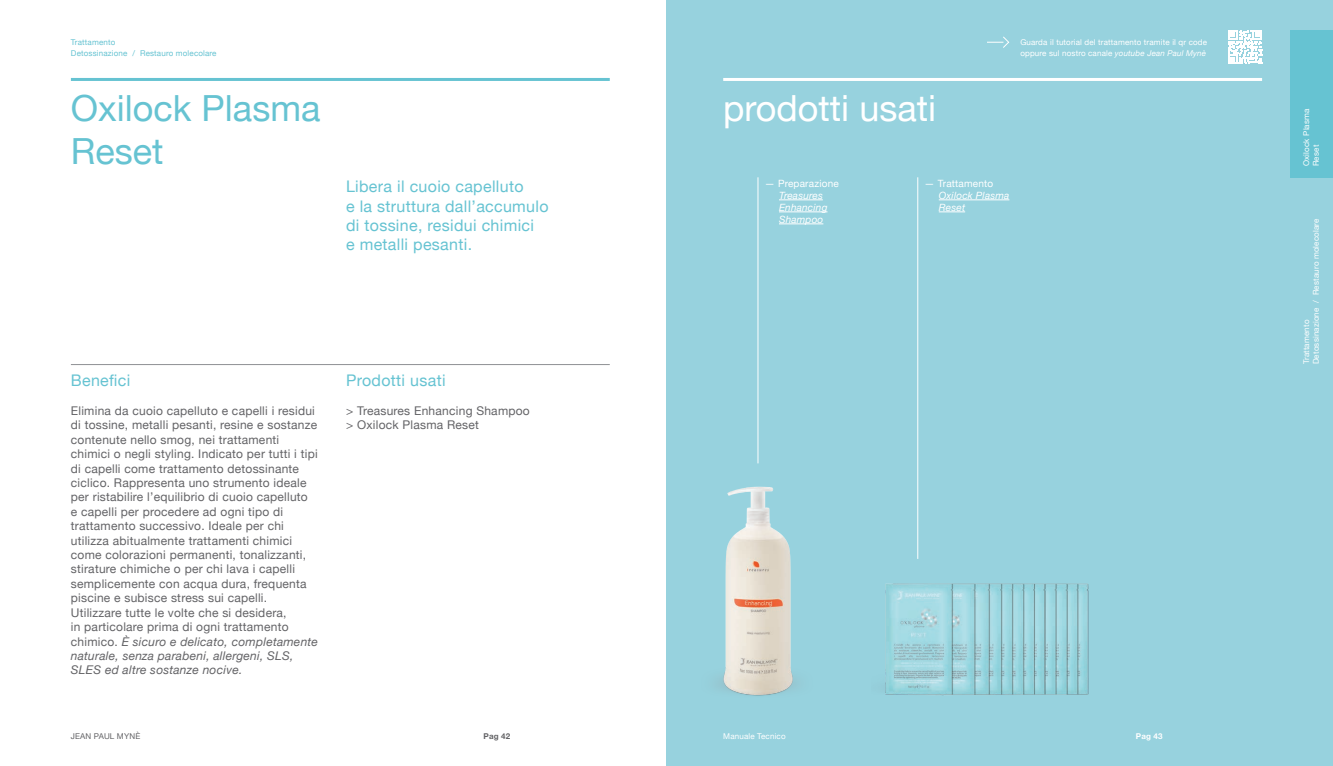
<style>
.page{position:relative;width:1333px;height:766px;background:#fff}
.page>*{position:absolute;margin:0;border:0;box-sizing:border-box;transform-origin:0 0}
.t1{font:36px/43.2px "Helvetica Neue";color:#66c3d2}
.t2{font:36px "Helvetica Neue";color:#fff}
.t3{font:16px/19.2px "Helvetica Neue";letter-spacing:.02em;color:#66c3d2}
.t4{font:12px/14.4px "Helvetica Neue";letter-spacing:.02em;color:#636366}
.t5{font:italic 10px/12px "Helvetica Neue";letter-spacing:.02em;color:#fff}
.t6{font:10px "Helvetica Neue";letter-spacing:.02em;color:#fff}
.t7{font:8px/9.6px "Helvetica Neue";letter-spacing:.02em;color:#fff}
.t8{font:8px/11px "Helvetica Neue";letter-spacing:.02em;color:#66c3d2}
.t9{font:8px "Helvetica Neue";letter-spacing:.02em;color:#636366}
.t10{font:700 8px "Helvetica Neue";color:#636366}
.t11{font:700 8px "Helvetica Neue";color:#fff}
.s1{font-style:italic}
</style>
<div class="page">
<div style="left:666px;top:0;width:666px;height:765px;background:#97d2de"></div>
<img style="left:885px;top:583px;width:204px;height:113px">
<div style="left:1290px;top:30px;width:42px;height:147px;background:#66c3d2"></div>
<hr style="left:71px;top:364px;width:538px;height:1px;background:#8e9093">
<hr style="left:71px;top:78px;width:538px;height:3px;background:#66c3d2">
<hr style="left:779px;top:199px;width:43px;height:1px;background:#fff">
<hr style="left:779px;top:211px;width:48px;height:1px;background:#fff">
<hr style="left:779px;top:223px;width:44px;height:1px;background:#fff">
<hr style="left:757px;top:177px;width:1px;height:286px;background:#fff">
<img style="left:719px;top:486px;width:76px;height:210px">
<hr style="left:938px;top:199px;width:71px;height:1px;background:#fff">
<svg style="left:938px;top:211px;width:27px;height:1px"></svg>
<hr style="left:917px;top:177px;width:1px;height:381px;background:#fff">
<hr style="left:723px;top:78px;width:538px;height:3px;background:#fff">
<svg style="left:987px;top:36px;width:22px;height:12px"></svg>
<svg style="left:1228px;top:30px;width:33px;height:34px"></svg>
<p class="t8" style="left:71px;top:37px;width:147px">Trattamento<br>Detossinazione / Restauro molecolare</p>
<h1 class="t1" style="left:71px;top:88px;width:251px">Oxilock Plasma<br>Reset</h1>
<h2 class="t3" style="left:346px;top:178px;width:204px">Libera il cuoio capelluto<br>e la struttura dall’accumulo di tossine, residui chimici<br>e metalli pesanti.</h2>
<h2 class="t3" style="left:71px;top:371px;width:61px">Benefici</h2>
<p class="t4" style="left:71px;top:404px;width:249px">Elimina da cuoio capelluto e capelli i residui di tossine, metalli pesanti, resine e sostanze contenute nello smog, nei trattamenti chimici o negli styling. Indicato per tutti i tipi di capelli come trattamento detossinante ciclico. Rappresenta uno strumento ideale per ristabilire l’equilibrio di cuoio capelluto<br>e capelli per procedere ad ogni tipo di trattamento successivo. Ideale per chi utilizza abitualmente trattamenti chimici come colorazioni permanenti, tonalizzanti, stirature chimiche o per chi lava i capelli semplicemente con acqua dura, frequenta piscine e subisce stress sui capelli.<br>Utilizzare tutte le volte che si desidera,<br>in particolare prima di ogni trattamento chimico. <span class="s1">È sicuro e delicato, completamente naturale, senza parabeni, allergeni, SLS, SLES ed altre sostanze nocive.</span></p>
<h2 class="t3" style="left:346px;top:371px;width:101px">Prodotti usati</h2>
<p class="t4" style="left:346px;top:404px;width:185px">&gt; Treasures Enhancing Shampoo &gt; Oxilock Plasma Reset</p>
<h1 class="t2" style="left:723px;top:82px;width:214px">prodotti usati</h1>
<p class="t7" style="left:1020px;top:37px;width:188px;line-height:11px">Guarda il tutorial del trattamento tramite il qr code oppure sul nostro canale <span class="s1">youtube Jean Paul Mynè</span></p>
<p class="t6" style="left:764px;top:176px;width:76px">— Preparazione</p>
<p class="t5" style="left:779px;top:190px;width:50px">Treasures<br>Enhancing<br>Shampoo</p>
<p class="t6" style="left:924px;top:176px;width:70px">— Trattamento</p>
<p class="t5" style="left:938px;top:190px;width:72px">Oxilock Plasma<br>Reset</p>
<p class="t9" style="left:71px;top:729px;width:71px">JEAN PAUL MYNÈ</p>
<p class="t10" style="left:483px;top:729px;width:28px">Pag 42</p>
<p class="t7" style="left:723px;top:731px;width:64px">Manuale Tecnico</p>
<p class="t11" style="left:1135px;top:729px;width:28px">Pag 43</p>
<p class="t7" style="left:1301px;top:166px;width:59px;rotate:-90deg">Oxilock Plasma<br>Reset</p>
<p class="t7" style="left:1301px;top:364px;width:147px;rotate:-90deg">Trattamento<br>Detossinazione / Restauro molecolare</p>
</div>
